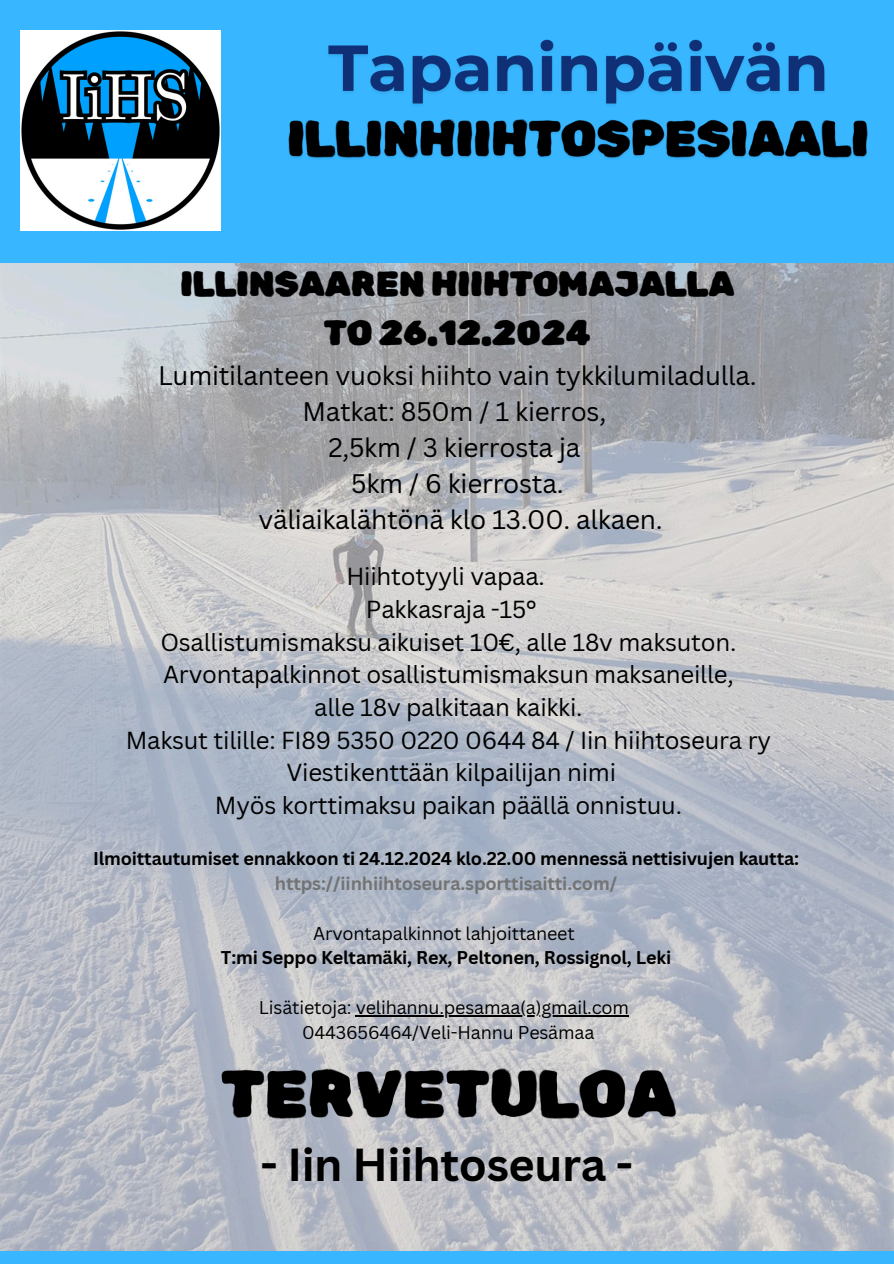
<style>
.page{position:relative;width:894px;height:1264px;background:#fff}
.page>*{position:absolute;margin:0;border:0;box-sizing:border-box;transform-origin:0 0}
.t1{font:66px "Rubik Spray Paint";letter-spacing:-.01em;color:#000}
.t2{font:700 45px "Canva Sans";letter-spacing:-.01em;color:#000}
.t3{font:35.1px/48.3px "Rubik Spray Paint";letter-spacing:-.01em;color:#000;text-align:center}
.t4{font:26.1px/36px "Canva Sans";letter-spacing:-.01em;color:#000;text-align:center}
.t5{font:24px/32.7px "Canva Sans";letter-spacing:-.01em;color:#000;text-align:center}
.t6{font:700 18px/24.8px "Canva Sans";letter-spacing:-.01em;color:#000;text-align:center}
.t7{font:18px "Canva Sans";letter-spacing:-.01em;color:#000}
.s1{color:#737373}
</style>
<div class="page">
<div style="left:0;top:0;width:893px;height:1263px;background:#38b6ff"></div>
<img style="left:0;top:264px;width:893px;height:986px">
<img style="left:21px;top:30px;width:199px;height:200px">
<img style="left:288px;top:119px;width:580px;height:40px">
<img style="left:328px;top:39px;width:497px;height:66px">
<hr style="left:355px;top:1015px;width:273px;height:1px;background:#000">
<h3 class="t3" style="left:180px;top:260px;width:555px">ILLINSAAREN HIIHTOMAJALLA<br>TO 26.12.2024</h3>
<p class="t4" style="left:158px;top:357px;width:600px">Lumitilanteen vuoksi hiihto vain tykkilumiladulla.<br>Matkat: 850m / 1 kierros,<br>2,5km / 3 kierrosta ja<br>5km / 6 kierrosta.<br>väliaikalähtönä klo 13.00. alkaen.</p>
<p class="t5" style="left:126px;top:559px;width:646px">Hiihtotyyli vapaa.<br>Pakkasraja -15°<br>Osallistumismaksu aikuiset 10€, alle 18v maksuton.<br>Arvontapalkinnot osallistumismaksun maksaneille,<br>alle 18v palkitaan kaikki.<br>Maksut tilille: FI89 5350 0220 0644 84 / Iin hiihtoseura ry Viestikenttään kilpailijan nimi<br>Myös korttimaksu paikan päällä onnistuu.</p>
<p class="t6" style="left:93px;top:846px;width:707px">Ilmoittautumiset ennakkoon ti 24.12.2024 klo.22.00 mennessä nettisivujen kautta: <span class="s1">https://iinhiihtoseura.sporttisaitti.com/</span></p>
<h5 class="t7" style="left:313px;top:920px;width:263px">Arvontapalkinnot lahjoittaneet</h5>
<h6 class="t6" style="left:221px;top:945px;width:451px">T:mi Seppo Keltamäki, Rex, Peltonen, Rossignol, Leki</h6>
<p class="t7" style="left:259px;top:994px;width:371px">Lisätietoja: velihannu.pesamaa(a)gmail.com</p>
<p class="t7" style="left:302px;top:1019px;width:294px">0443656464/Veli-Hannu Pesämaa</p>
<p class="t1" style="left:220px;top:1055px;width:457px">TERVETULOA</p>
<h1 class="t2" style="left:260px;top:1132px;width:374px">- Iin Hiihtoseura -</h1>
</div>
